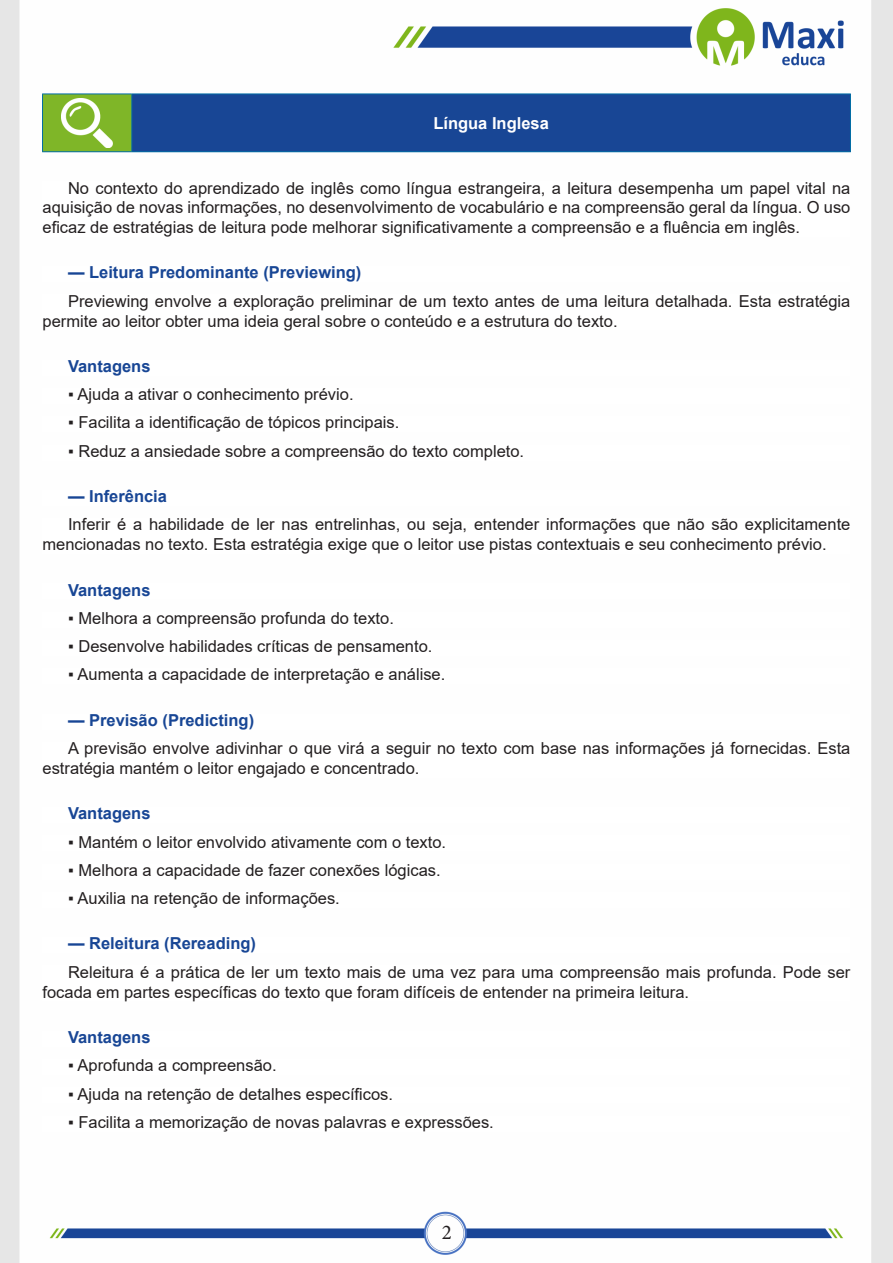
<style>
.page{position:relative;width:893px;height:1263px;background:#fff}
.page>*{position:absolute;margin:0;border:0;box-sizing:border-box;transform-origin:0 0}
.t1{font:21px "Minion Pro";color:#231f20}
.t2{font:16.5px/19.8px "Arial";color:#231f20}
.t3{font:700 16.5px "Arial";color:#184695}
.CENTRALIZAR{font:700 16.5px "Arial";color:#fff}
</style>
<div class="page">
<img style="left:0;top:0;width:893px;height:1263px">
<div style="left:43px;top:181px;width:807px;height:56px;background:#fff"></div>
<div style="left:43px;top:266px;width:807px;height:16px;background:#fff"></div>
<div style="left:43px;top:295px;width:807px;height:35px;background:#fff"></div>
<div style="left:43px;top:360px;width:807px;height:15px;background:#fff"></div>
<div style="left:43px;top:388px;width:807px;height:16px;background:#fff"></div>
<div style="left:43px;top:416px;width:807px;height:16px;background:#fff"></div>
<div style="left:43px;top:445px;width:807px;height:15px;background:#fff"></div>
<div style="left:43px;top:490px;width:807px;height:16px;background:#fff"></div>
<div style="left:43px;top:518px;width:807px;height:36px;background:#fff"></div>
<div style="left:43px;top:583px;width:807px;height:16px;background:#fff"></div>
<div style="left:43px;top:612px;width:807px;height:15px;background:#fff"></div>
<div style="left:43px;top:640px;width:807px;height:16px;background:#fff"></div>
<div style="left:43px;top:668px;width:807px;height:16px;background:#fff"></div>
<div style="left:43px;top:714px;width:807px;height:15px;background:#fff"></div>
<div style="left:43px;top:742px;width:807px;height:35px;background:#fff"></div>
<div style="left:43px;top:807px;width:807px;height:16px;background:#fff"></div>
<div style="left:43px;top:835px;width:807px;height:16px;background:#fff"></div>
<div style="left:43px;top:864px;width:807px;height:15px;background:#fff"></div>
<div style="left:43px;top:892px;width:807px;height:15px;background:#fff"></div>
<div style="left:43px;top:937px;width:807px;height:16px;background:#fff"></div>
<div style="left:43px;top:966px;width:807px;height:35px;background:#fff"></div>
<div style="left:43px;top:1031px;width:807px;height:15px;background:#fff"></div>
<div style="left:43px;top:1059px;width:807px;height:16px;background:#fff"></div>
<div style="left:43px;top:1087px;width:807px;height:16px;background:#fff"></div>
<div style="left:43px;top:1116px;width:807px;height:15px;background:#fff"></div>
<div style="left:43px;top:94px;width:89px;height:58px;background:#7fb628"></div>
<div style="left:132px;top:94px;width:718px;height:58px;background:#184695"></div>
<hr style="left:42px;top:94px;width:90px;height:1px;background:#036ea6">
<hr style="left:42px;top:94px;width:1px;height:57px;background:#036ea6">
<hr style="left:42px;top:151px;width:90px;height:1px;background:#036ea6">
<hr style="left:132px;top:94px;width:719px;height:1px;background:#036ea6">
<hr style="left:131px;top:94px;width:1px;height:57px;background:#036ea6">
<hr style="left:850px;top:94px;width:1px;height:57px;background:#036ea6">
<hr style="left:132px;top:151px;width:719px;height:1px;background:#036ea6">
<img style="left:62px;top:98px;width:50px;height:49px">
<p class="CENTRALIZAR" style="left:433px;top:111px;width:117px">Língua Inglesa</p>
<p class="t2" style="left:43px;top:178px;width:809px;text-align:justify;text-indent:26px">No contexto do aprendizado de inglês como língua estrangeira, a leitura desempenha um papel vital na aquisição de novas informações, no desenvolvimento de vocabulário e na compreensão geral da língua. O uso eficaz de estratégias de leitura pode melhorar significativamente a compreensão e a fluência em inglês.</p>
<p class="t3" style="left:68px;top:261px;width:295px">— Leitura Predominante (Previewing)</p>
<p class="t2" style="left:43px;top:291px;width:809px;text-indent:26px">Previewing envolve a exploração preliminar de um texto antes de uma leitura detalhada. Esta estratégia permite ao leitor obter uma ideia geral sobre o conteúdo e a estrutura do texto.</p>
<p class="t3" style="left:68px;top:354px;width:84px">Vantagens</p>
<p class="t2" style="left:68px;top:384px;width:287px">▪ Ajuda a ativar o conhecimento prévio.</p>
<p class="t2" style="left:68px;top:413px;width:333px">▪ Facilita a identificação de tópicos principais.</p>
<p class="t2" style="left:68px;top:441px;width:458px">▪ Reduz a ansiedade sobre a compreensão do texto completo.</p>
<p class="t3" style="left:68px;top:485px;width:101px">— Inferência</p>
<p class="t2" style="left:43px;top:515px;width:809px;text-indent:26px">Inferir é a habilidade de ler nas entrelinhas, ou seja, entender informações que não são explicitamente mencionadas no texto. Esta estratégia exige que o leitor use pistas contextuais e seu conhecimento prévio.</p>
<p class="t3" style="left:68px;top:578px;width:84px">Vantagens</p>
<p class="t2" style="left:68px;top:608px;width:327px">▪ Melhora a compreensão profunda do texto.</p>
<p class="t2" style="left:68px;top:636px;width:366px">▪ Desenvolve habilidades críticas de pensamento.</p>
<p class="t2" style="left:68px;top:665px;width:379px">▪ Aumenta a capacidade de interpretação e análise.</p>
<p class="t3" style="left:68px;top:708px;width:188px">— Previsão (Predicting)</p>
<p class="t2" style="left:43px;top:738px;width:809px;text-indent:26px">A previsão envolve adivinhar o que virá a seguir no texto com base nas informações já fornecidas. Esta estratégia mantém o leitor engajado e concentrado.</p>
<p class="t3" style="left:68px;top:802px;width:84px">Vantagens</p>
<p class="t2" style="left:68px;top:832px;width:380px">▪ Mantém o leitor envolvido ativamente com o texto.</p>
<p class="t2" style="left:68px;top:860px;width:374px">▪ Melhora a capacidade de fazer conexões lógicas.</p>
<p class="t2" style="left:68px;top:888px;width:273px">▪ Auxilia na retenção de informações.</p>
<p class="t3" style="left:68px;top:932px;width:189px">— Releitura (Rereading)</p>
<p class="t2" style="left:43px;top:962px;width:809px;text-indent:26px">Releitura é a prática de ler um texto mais de uma vez para uma compreensão mais profunda. Pode ser focada em partes específicas do texto que foram difíceis de entender na primeira leitura.</p>
<p class="t3" style="left:68px;top:1025px;width:84px">Vantagens</p>
<p class="t2" style="left:68px;top:1055px;width:210px">▪ Aprofunda a compreensão.</p>
<p class="t2" style="left:68px;top:1084px;width:327px">▪ Ajuda na retenção de detalhes específicos.</p>
<p class="t2" style="left:68px;top:1112px;width:427px">▪ Facilita a memorização de novas palavras e expressões.</p>
<p class="t1" style="left:442px;top:1218px;width:12px">2</p>
</div>
